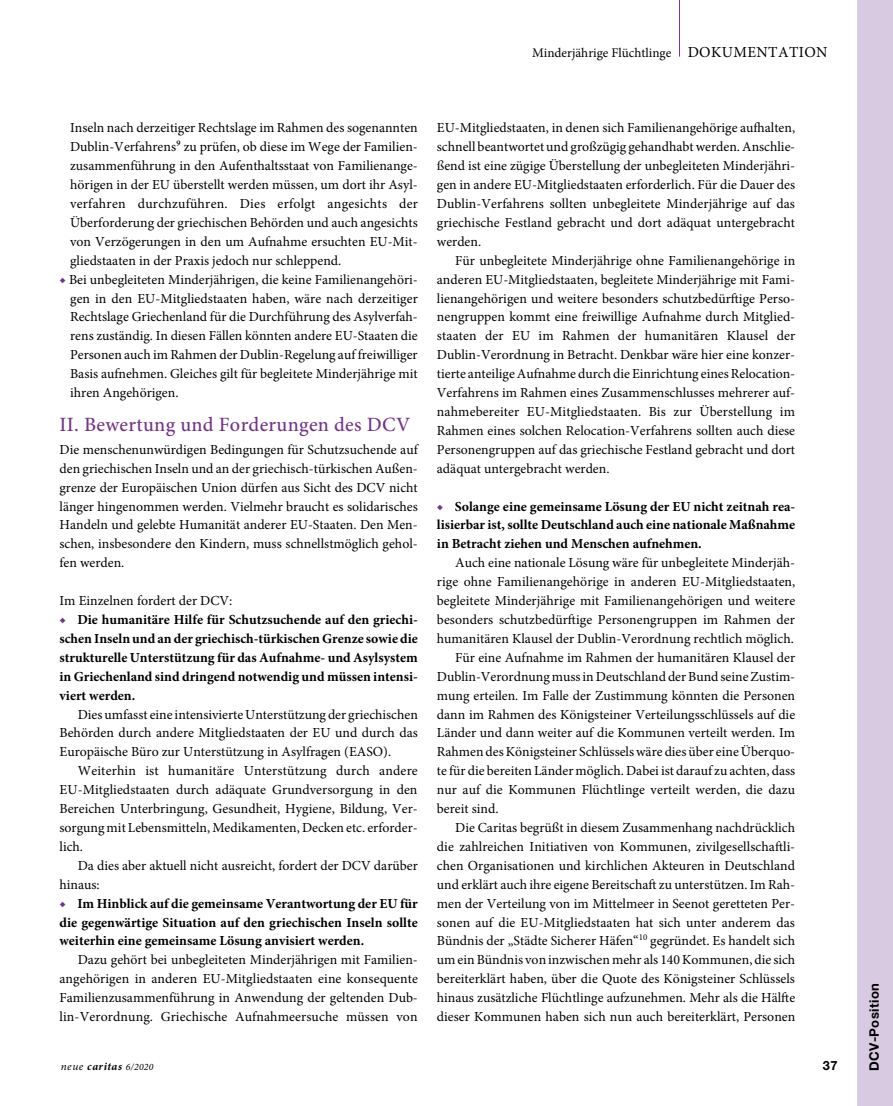
<style>
.page{position:relative;width:893px;height:1106px;background:#fff}
.page>*{position:absolute;margin:0;border:0;box-sizing:border-box;transform-origin:0 0}
.t1{font:500 20.25px "Minion Pro";letter-spacing:.015em;color:#723683}
.t2{font:15.3px "Minion Pro";letter-spacing:.025em;color:#000}
.t3{font:13.8px/18.9px "Minion Pro";color:#000;text-align:justify}
.t4{font:700 13.8px/18.9px "Minion Pro";color:#000;text-align:justify}
.t5{font:13.2px "Minion Pro";color:#000}
.t6{font:700 13.05px "Helvetica Neue LT Std";letter-spacing:.03em;color:#000}
.t7{font:700 12.75px "Helvetica Neue LT Std";color:#000}
.t8{font:italic 700 11.25px "Minion Pro";letter-spacing:.045em;color:#000}
.s1{color:#723683}
.s2{font-weight:400;color:#723683}
.s3{font-weight:400}
.s4{font-weight:400;font-size:9.75px}
</style>
<div class="page">
<div style="left:857px;top:0;width:36px;height:1106px;background:#d8cbe1"></div>
<hr style="left:679px;top:0;width:1px;height:57px;background:#723683">
<p class="t5" style="left:532px;top:43px;width:141px">Minderjährige Flüchtlinge</p>
<p class="t2" style="left:688px;top:41px;width:141px">DOKUMENTATION</p>
<p class="t3" style="left:70px;top:119px;width:349px">Inseln nach derzeitiger Rechtslage im Rahmen des sogenannten Dublin-Verfahrens⁹ zu prüfen, ob diese im Wege der Familien&shy;zusammenführung in den Aufenthaltsstaat von Familienange&shy;hörigen in der EU überstellt werden müssen, um dort ihr Asyl&shy;verfahren durchzuführen. Dies erfolgt angesichts der Überforderung der griechischen Behörden und auch angesichts von Verzögerungen in den um Aufnahme ersuchten EU-Mit&shy;gliedstaaten in der Praxis jedoch nur schleppend.</p>
<p class="t3" style="left:70px;top:270px;width:349px;text-indent:-11px"><span class="s1">◆</span> Bei unbegleiteten Minderjährigen, die keine Familienangehöri&shy;gen in den EU-Mitgliedstaaten haben, wäre nach derzeitiger Rechtslage Griechenland für die Durchführung des Asylverfah&shy;rens zuständig. In diesen Fällen könnten andere EU-Staaten die Personen auch im Rahmen der Dublin-Regelung auf freiwilliger Basis aufnehmen. Gleiches gilt für begleitete Minderjährige mit ihren Angehörigen.</p>
<h1 class="t1" style="left:60px;top:411px;width:352px">II. Bewertung und Forderungen des DCV</h1>
<p class="t3" style="left:60px;top:440px;width:360px">Die menschenunwürdigen Bedingungen für Schutzsuchende auf den griechischen Inseln und an der griechisch-türkischen Außen&shy;grenze der Europäischen Union dürfen aus Sicht des DCV nicht länger hingenommen werden. Vielmehr braucht es solidarisches Handeln und gelebte Humanität anderer EU-Staaten. Den Men&shy;schen, insbesondere den Kindern, muss schnellstmöglich gehol&shy;fen werden.</p>
<p class="t3" style="left:60px;top:591px;width:174px">Im Einzelnen fordert der DCV:</p>
<p class="t4" style="left:60px;top:610px;width:360px"><span class="s1">◆</span> Die humanitäre Hilfe für Schutzsuchende auf den griechi&shy;schen Inseln und an der griechisch-türkischen Grenze sowie die strukturelle Unterstützung für das Aufnahme- und Asylsystem in Griechenland sind dringend notwendig und müssen intensi&shy;viert werden.</p>
<p class="t3" style="left:60px;top:704px;width:360px;text-indent:18px">Dies umfasst eine intensivierte Unterstützung der griechischen Behörden durch andere Mitgliedstaaten der EU und durch das Europäische Büro zur Unterstützung in Asylfragen (EASO).</p>
<p class="t3" style="left:60px;top:761px;width:360px;text-indent:18px">Weiterhin ist humanitäre Unterstützung durch andere EU-Mitgliedstaaten durch adäquate Grundversorgung in den Bereichen Unterbringung, Gesundheit, Hygiene, Bildung, Ver&shy;sorgung mit Lebensmitteln, Medikamenten, Decken etc. erforder&shy;lich.</p>
<p class="t3" style="left:60px;top:856px;width:360px;text-indent:18px">Da dies aber aktuell nicht ausreicht, fordert der DCV darüber hinaus:</p>
<p class="t4" style="left:60px;top:893px;width:360px"><span class="s2">◆</span> Im Hinblick auf die gemeinsame Verantwortung der EU für die gegenwärtige Situation auf den griechischen Inseln sollte weiterhin eine gemeinsame Lösung anvisiert werden.</p>
<p class="t3" style="left:60px;top:950px;width:360px;text-indent:18px">Dazu gehört bei unbegleiteten Minderjährigen mit Familien&shy;angehörigen in anderen EU-Mitgliedstaaten eine konsequente Familienzusammenführung in Anwendung der geltenden Dub&shy;lin-Verordnung. Griechische Aufnahmeersuche müssen von</p>
<p class="t8" style="left:61px;top:1058px;width:94px"><span class="s3">neue</span> caritas <span class="s4">6/2020</span></p>
<p class="t3" style="left:437px;top:119px;width:360px">EU-Mitgliedstaaten, in denen sich Familienangehörige aufhalten, schnell beantwortet und großzügig gehandhabt werden. Anschlie&shy;ßend ist eine zügige Überstellung der unbegleiteten Minderjähri&shy;gen in andere EU-Mitgliedstaaten erforderlich. Für die Dauer des Dublin-Verfahrens sollten unbegleitete Minderjährige auf das griechische Festland gebracht und dort adäquat untergebracht werden.</p>
<p class="t3" style="left:437px;top:251px;width:360px;text-indent:18px">Für unbegleitete Minderjährige ohne Familienangehörige in anderen EU-Mitgliedstaaten, begleitete Minderjährige mit Fami&shy;lienangehörigen und weitere besonders schutzbedürftige Perso&shy;nengruppen kommt eine freiwillige Aufnahme durch Mitglied&shy;staaten der EU im Rahmen der humanitären Klausel der Dublin-Verordnung in Betracht. Denkbar wäre hier eine konzer&shy;tierte anteilige Aufnahme durch die Einrichtung eines Relocation-Verfahrens im Rahmen eines Zusammenschlusses mehrerer auf&shy;nahmebereiter EU-Mitgliedstaaten. Bis zur Überstellung im Rahmen eines solchen Relocation-Verfahrens sollten auch diese Personengruppen auf das griechische Festland gebracht und dort adäquat untergebracht werden.</p>
<p class="t4" style="left:437px;top:496px;width:360px"><span class="s2">◆</span> Solange eine gemeinsame Lösung der EU nicht zeitnah rea&shy;lisierbar ist, sollte Deutschland auch eine nationale Maßnahme in Betracht ziehen und Menschen aufnehmen.</p>
<p class="t3" style="left:455px;top:553px;width:341px">Auch eine nationale Lösung wäre für unbegleitete Minderjäh-</p>
<p class="t3" style="left:437px;top:572px;width:360px">rige ohne Familienangehörige in anderen EU-Mitgliedstaaten,</p>
<p class="t3" style="left:437px;top:591px;width:360px">begleitete Minderjährige mit Familienangehörigen und weitere</p>
<p class="t3" style="left:437px;top:610px;width:360px">besonders schutzbedürftige Personengruppen im Rahmen der</p>
<p class="t3" style="left:437px;top:629px;width:358px">humanitären Klausel der Dublin-Verordnung rechtlich möglich.</p>
<p class="t3" style="left:455px;top:648px;width:341px">Für eine Aufnahme im Rahmen der humanitären Klausel der</p>
<p class="t3" style="left:437px;top:667px;width:360px">Dublin-Verordnung muss in Deutschland der Bund seine Zustim-</p>
<p class="t3" style="left:437px;top:686px;width:360px">mung erteilen. Im Falle der Zustimmung könnten die Personen</p>
<p class="t3" style="left:437px;top:704px;width:360px">dann im Rahmen des Königsteiner Verteilungsschlüssels auf die</p>
<p class="t3" style="left:437px;top:723px;width:360px">Länder und dann weiter auf die Kommunen verteilt werden. Im</p>
<p class="t3" style="left:437px;top:742px;width:360px">Rahmen des Königsteiner Schlüssels wäre dies über eine Überquo-</p>
<p class="t3" style="left:437px;top:761px;width:360px">te für die bereiten Länder möglich. Dabei ist darauf zu achten, dass</p>
<p class="t3" style="left:437px;top:780px;width:360px">nur auf die Kommunen Flüchtlinge verteilt werden, die dazu</p>
<p class="t3" style="left:437px;top:799px;width:63px">bereit sind.</p>
<p class="t3" style="left:455px;top:818px;width:341px">Die Caritas begrüßt in diesem Zusammenhang nachdrücklich</p>
<p class="t3" style="left:437px;top:837px;width:360px">die zahlreichen Initiativen von Kommunen, zivilgesellschaftli-</p>
<p class="t3" style="left:437px;top:856px;width:360px">chen Organisationen und kirchlichen Akteuren in Deutschland</p>
<p class="t3" style="left:437px;top:875px;width:360px">und erklärt auch ihre eigene Bereitschaft zu unterstützen. Im Rah-</p>
<p class="t3" style="left:437px;top:893px;width:360px">men der Verteilung von im Mittelmeer in Seenot geretteten Per-</p>
<p class="t3" style="left:437px;top:912px;width:359px">sonen auf die EU-Mitgliedstaaten hat sich unter anderem das</p>
<p class="t3" style="left:437px;top:931px;width:360px">Bündnis der „Städte Sicherer Häfen“<sup>10</sup> gegründet. Es handelt sich</p>
<p class="t3" style="left:437px;top:950px;width:360px">um ein Bündnis von inzwischen mehr als 140 Kommunen, die sich</p>
<p class="t3" style="left:437px;top:969px;width:359px">bereiterklärt haben, über die Quote des Königsteiner Schlüssels</p>
<p class="t3" style="left:437px;top:988px;width:360px">hinaus zusätzliche Flüchtlinge aufzunehmen. Mehr als die Hälfte</p>
<p class="t3" style="left:437px;top:1007px;width:360px">dieser Kommunen haben sich nun auch bereiterklärt, Personen</p>
<p class="t7" style="left:823px;top:1057px;width:16px">37</p>
<p class="t6" style="left:866px;top:1071px;width:89px;rotate:-90deg">DCV-Position</p>
</div>
